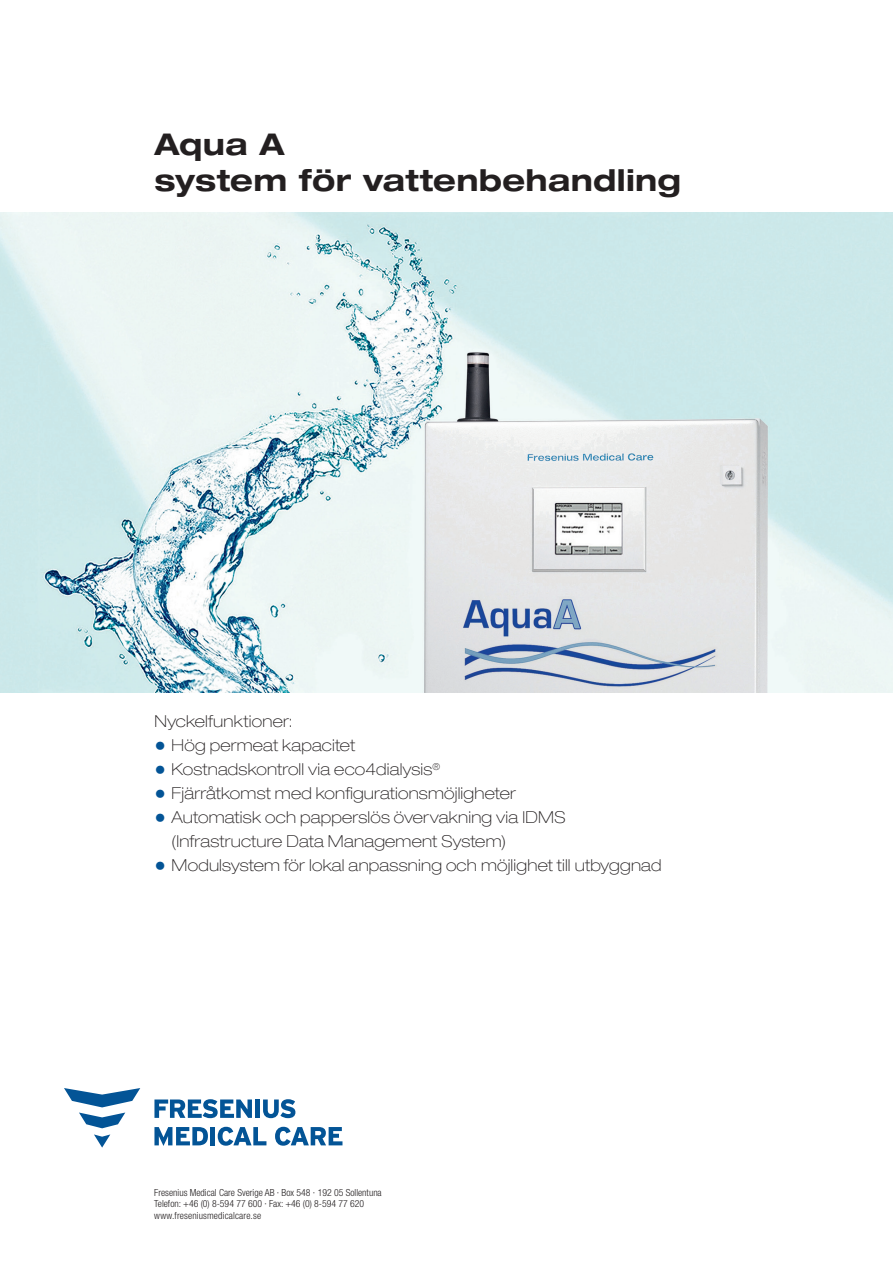
<style>
.page{position:relative;width:893px;height:1263px;background:#fff}
.page>*{position:absolute;margin:0;border:0;box-sizing:border-box;transform-origin:0 0}
.t1{font:700 expanded 30px/36px "Helvetica Neue LT";letter-spacing:.01em;color:#231f20}
.t2{font:100 expanded 16.5px/24px "Helvetica Neue LT";letter-spacing:.015em;color:#231f20}
.Subline_brochure_cov{font:300 condensed 9.75px/11.7px "Helvetica Neue LT";color:#231f20}
.s1{font-size:23.1px;color:#035496}
</style>
<div class="page">
<svg style="left:94px;top:1134px;width:16px;height:13px"></svg>
<svg style="left:64px;top:1088px;width:76px;height:40px"></svg>
<div style="left:210px;top:1127px;width:5px;height:18px;background:#035496"></div>
<svg style="left:218px;top:1127px;width:48px;height:19px"></svg>
<svg style="left:275px;top:1127px;width:67px;height:19px"></svg>
<svg style="left:154px;top:1127px;width:54px;height:19px"></svg>
<svg style="left:154px;top:1099px;width:98px;height:19px"></svg>
<div style="left:255px;top:1099px;width:5px;height:19px;background:#035496"></div>
<svg style="left:263px;top:1099px;width:32px;height:19px"></svg>
<img style="left:0;top:213px;width:893px;height:479px">
<p class="t1" style="left:155px;top:126px;width:528px">Aqua A<br>system för vattenbehandling</p>
<p class="t2" style="left:155px;top:709px;width:140px">Nyckelfunktioner:</p>
<p class="t2" style="left:155px;top:733px;width:202px"><span class="s1">•</span> Hög permeat kapacitet</p>
<p class="t2" style="left:155px;top:757px;width:287px"><span class="s1">•</span> Kostnadskontroll via eco4dialysis<sup>®</sup></p>
<p class="t2" style="left:155px;top:781px;width:363px"><span class="s1">•</span> Fjärråtkomst med konfigurationsmöjligheter</p>
<p class="t2" style="left:172px;top:805px;width:395px;text-indent:-17px"><span class="s1">•</span> Automatisk och papperslös övervakning via IDMS (Infrastructure Data Management System)</p>
<p class="t2" style="left:155px;top:853px;width:509px"><span class="s1">•</span> Modulsystem för lokal anpassning och möjlighet till utbyggnad</p>
<p class="Subline_brochure_cov" style="left:154px;top:1186px;width:229px">Fresenius Medical Care Sverige AB · Box 548 · 192 05 Sollentuna<br>Telefon: +46 (0) 8-594 77 600 · Fax: +46 (0) 8-594 77 620 www.freseniusmedicalcare.se</p>
</div>
